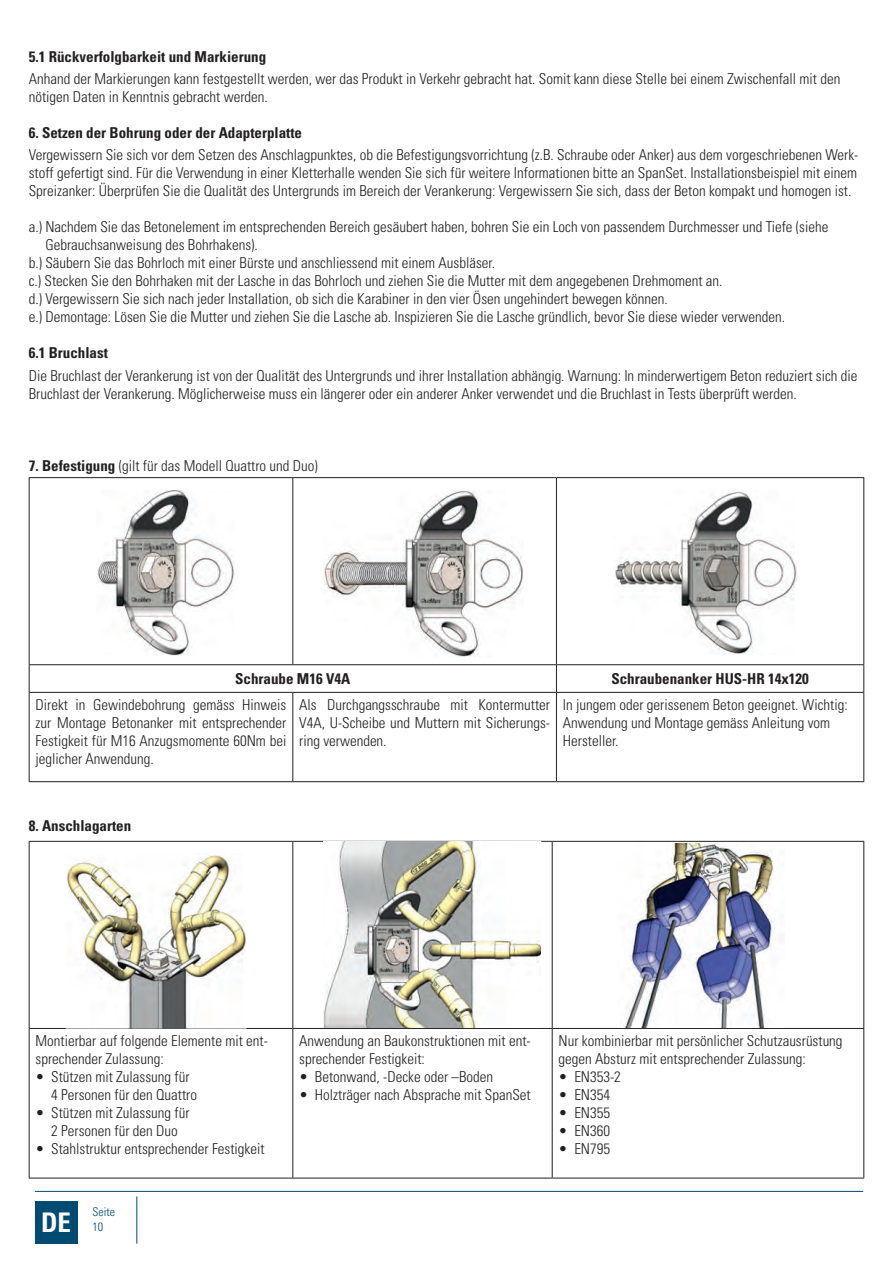
<style>
.page{position:relative;width:893px;height:1263px;background:#fff}
.page>*{position:absolute;margin:0;border:0;box-sizing:border-box;transform-origin:0 0}
.t1{font:700 condensed 27px "Univers LT Std";color:#fff}
.t2{font:300 condensed 15px/18px "Univers LT Std";color:#231f20}
.t3{font:700 condensed 15px "Univers LT Std";color:#231f20}
.t4{font:300 condensed 12px "Univers LT Std";color:#004b72}
.s1{font-weight:700}
</style>
<div class="page">
<hr style="left:35px;top:1191px;width:828px;height:1px;background:#004b72">
<hr style="left:136px;top:1196px;width:1px;height:48px;background:#004b72">
<div style="left:35px;top:1201px;width:42px;height:43px;background:#004b72"></div>
<hr style="left:29px;top:477px;width:264px;height:1px;background:#231f20">
<hr style="left:29px;top:478px;width:1px;height:186px;background:#231f20">
<hr style="left:293px;top:477px;width:263px;height:1px;background:#231f20">
<hr style="left:292px;top:478px;width:1px;height:186px;background:#231f20">
<hr style="left:556px;top:477px;width:308px;height:1px;background:#231f20">
<hr style="left:556px;top:478px;width:1px;height:186px;background:#231f20">
<hr style="left:863px;top:478px;width:1px;height:186px;background:#231f20">
<hr style="left:29px;top:693px;width:1px;height:88px;background:#231f20">
<hr style="left:292px;top:693px;width:1px;height:88px;background:#231f20">
<hr style="left:556px;top:693px;width:1px;height:88px;background:#231f20">
<hr style="left:863px;top:693px;width:1px;height:88px;background:#231f20">
<hr style="left:29px;top:781px;width:264px;height:1px;background:#231f20">
<hr style="left:293px;top:781px;width:263px;height:1px;background:#231f20">
<hr style="left:556px;top:781px;width:308px;height:1px;background:#231f20">
<hr style="left:29px;top:664px;width:264px;height:1px;background:#231f20">
<svg style="left:29px;top:665px;width:1px;height:27px"></svg>
<hr style="left:293px;top:664px;width:263px;height:1px;background:#231f20">
<hr style="left:556px;top:664px;width:308px;height:1px;background:#231f20">
<svg style="left:556px;top:665px;width:1px;height:27px"></svg>
<svg style="left:863px;top:665px;width:1px;height:27px"></svg>
<hr style="left:29px;top:692px;width:264px;height:1px;background:#231f20">
<hr style="left:293px;top:692px;width:263px;height:1px;background:#231f20">
<hr style="left:556px;top:692px;width:308px;height:1px;background:#231f20">
<hr style="left:29px;top:841px;width:264px;height:1px;background:#231f20">
<hr style="left:29px;top:842px;width:1px;height:186px;background:#231f20">
<hr style="left:293px;top:841px;width:259px;height:1px;background:#231f20">
<hr style="left:292px;top:842px;width:1px;height:186px;background:#231f20">
<hr style="left:552px;top:841px;width:312px;height:1px;background:#231f20">
<hr style="left:552px;top:842px;width:1px;height:186px;background:#231f20">
<hr style="left:863px;top:842px;width:1px;height:186px;background:#231f20">
<hr style="left:29px;top:1029px;width:1px;height:149px;background:#231f20">
<hr style="left:292px;top:1029px;width:1px;height:149px;background:#231f20">
<hr style="left:552px;top:1029px;width:1px;height:149px;background:#231f20">
<hr style="left:863px;top:1029px;width:1px;height:149px;background:#231f20">
<hr style="left:29px;top:1178px;width:264px;height:1px;background:#231f20">
<hr style="left:293px;top:1178px;width:259px;height:1px;background:#231f20">
<hr style="left:552px;top:1178px;width:312px;height:1px;background:#231f20">
<hr style="left:29px;top:1028px;width:264px;height:1px;background:#231f20">
<hr style="left:293px;top:1028px;width:259px;height:1px;background:#231f20">
<hr style="left:552px;top:1028px;width:312px;height:1px;background:#231f20">
<img style="left:97px;top:490px;width:137px;height:166px">
<img style="left:66px;top:855px;width:180px;height:173px">
<img style="left:623px;top:844px;width:159px;height:183px">
<img style="left:323px;top:842px;width:219px;height:185px">
<img style="left:615px;top:490px;width:182px;height:165px">
<img style="left:324px;top:490px;width:199px;height:167px">
<p class="t3" style="left:29px;top:47px;width:239px">5.1 Rückverfolgbarkeit und Markierung</p>
<p class="t2" style="left:29px;top:70px;width:813px">Anhand der Markierungen kann festgestellt werden, wer das Produkt in Verkehr gebracht hat. Somit kann diese Stelle bei einem Zwischenfall mit den nötigen Daten in Kenntnis gebracht werden.</p>
<p class="t3" style="left:29px;top:124px;width:275px">6. Setzen der Bohrung oder der Adapterplatte</p>
<p class="t2" style="left:29px;top:146px;width:831px;text-align:justify">Vergewissern Sie sich vor dem Setzen des Anschlagpunktes, ob die Befestigungsvorrichtung (z.B. Schraube oder Anker) aus dem vorgeschriebenen Werk&shy;stoff gefertigt sind. Für die Verwendung in einer Kletterhalle wenden Sie sich für weitere Informationen bitte an SpanSet. Installationsbeispiel mit einem Spreizanker: Überprüfen Sie die Qualität des Untergrunds im Bereich der Verankerung: Vergewissern Sie sich, dass der Beton kompakt und homogen ist.</p>
<p class="t2" style="left:29px;top:218px;width:801px">a.) Nachdem Sie das Betonelement im entsprechenden Bereich gesäubert haben, bohren Sie ein Loch von passendem Durchmesser und Tiefe (siehe</p>
<p class="t2" style="left:45px;top:236px;width:214px">Gebrauchsanweisung des Bohrhakens).</p>
<p class="t2" style="left:29px;top:254px;width:468px">b.) Säubern Sie das Bohrloch mit einer Bürste und anschliessend mit einem Ausbläser.</p>
<p class="t2" style="left:29px;top:272px;width:695px">c.) Stecken Sie den Bohrhaken mit der Lasche in das Bohrloch und ziehen Sie die Mutter mit dem angegebenen Drehmoment an.</p>
<p class="t2" style="left:29px;top:290px;width:641px">d.) Vergewissern Sie sich nach jeder Installation, ob sich die Karabiner in den vier Ösen ungehindert bewegen können.</p>
<p class="t2" style="left:29px;top:308px;width:758px">e.) Demontage: Lösen Sie die Mutter und ziehen Sie die Lasche ab. Inspizieren Sie die Lasche gründlich, bevor Sie diese wieder verwenden.</p>
<p class="t3" style="left:29px;top:344px;width:81px">6.1 Bruchlast</p>
<p class="t2" style="left:29px;top:366px;width:830px">Die Bruchlast der Verankerung ist von der Qualität des Untergrunds und ihrer Installation abhängig. Warnung: In minderwertigem Beton reduziert sich die<br>Bruchlast der Verankerung. Möglicherweise muss ein längerer oder ein anderer Anker verwendet und die Bruchlast in Tests überprüft werden.</p>
<p class="t2" style="left:29px;top:457px;width:291px"><span class="s1">7. Befestigung</span> (gilt für das Modell Quattro und Duo)</p>
<p class="t3" style="left:235px;top:669px;width:116px">Schraube M16 V4A</p>
<p class="t3" style="left:611px;top:669px;width:199px">Schraubenanker HUS-HR 14x120</p>
<p class="t2" style="left:36px;top:695px;width:252px;text-align:justify">Direkt in Gewindebohrung gemäss Hinweis zur Montage Betonanker mit entsprechender Festigkeit für M16 Anzugsmomente 60Nm bei jeglicher Anwendung.</p>
<p class="t2" style="left:299px;top:695px;width:252px;text-align:justify">Als Durchgangsschraube mit Kontermutter V4A, U-Scheibe und Muttern mit Sicherungs&shy;ring verwenden.</p>
<p class="t2" style="left:563px;top:695px;width:286px">In jungem oder gerissenem Beton geeignet. Wichtig:<br>Anwendung und Montage gemäss Anleitung vom<br>Hersteller.</p>
<p class="t3" style="left:29px;top:816px;width:104px">8. Anschlagarten</p>
<p class="t2" style="left:36px;top:1031px;width:234px">Montierbar auf folgende Elemente mit ent&shy;sprechender Zulassung:</p>
<p class="t2" style="left:51px;top:1067px;width:147px;text-indent:-16px">• Stützen mit Zulassung für<br>4 Personen für den Quattro</p>
<p class="t2" style="left:36px;top:1103px;width:156px;text-align:center">• Stützen mit Zulassung für<br>2 Personen für den Duo</p>
<p class="t2" style="left:36px;top:1139px;width:231px">• Stahlstruktur entsprechender Festigkeit</p>
<p class="t4" style="left:92px;top:1204px;width:24px">Seite</p>
<h1 class="t1" style="left:41px;top:1206px;width:31px">DE</h1>
<p class="t4" style="left:92px;top:1219px;width:12px">10</p>
<p class="t2" style="left:299px;top:1031px;width:233px">Anwendung an Baukonstruktionen mit ent&shy;sprechender Festigkeit:</p>
<p class="t2" style="left:299px;top:1067px;width:195px">• Betonwand, -Decke oder –Boden</p>
<p class="t2" style="left:299px;top:1085px;width:233px">• Holzträger nach Absprache mit SpanSet</p>
<p class="t2" style="left:559px;top:1031px;width:286px">Nur kombinierbar mit persönlicher Schutzausrüstung gegen Absturz mit entsprechender Zulassung:</p>
<p class="t2" style="left:559px;top:1067px;width:64px">• EN353-2</p>
<p class="t2" style="left:559px;top:1085px;width:53px">• EN354</p>
<p class="t2" style="left:559px;top:1103px;width:53px">• EN355</p>
<p class="t2" style="left:559px;top:1121px;width:53px">• EN360</p>
<p class="t2" style="left:559px;top:1139px;width:53px">• EN795</p>
</div>
